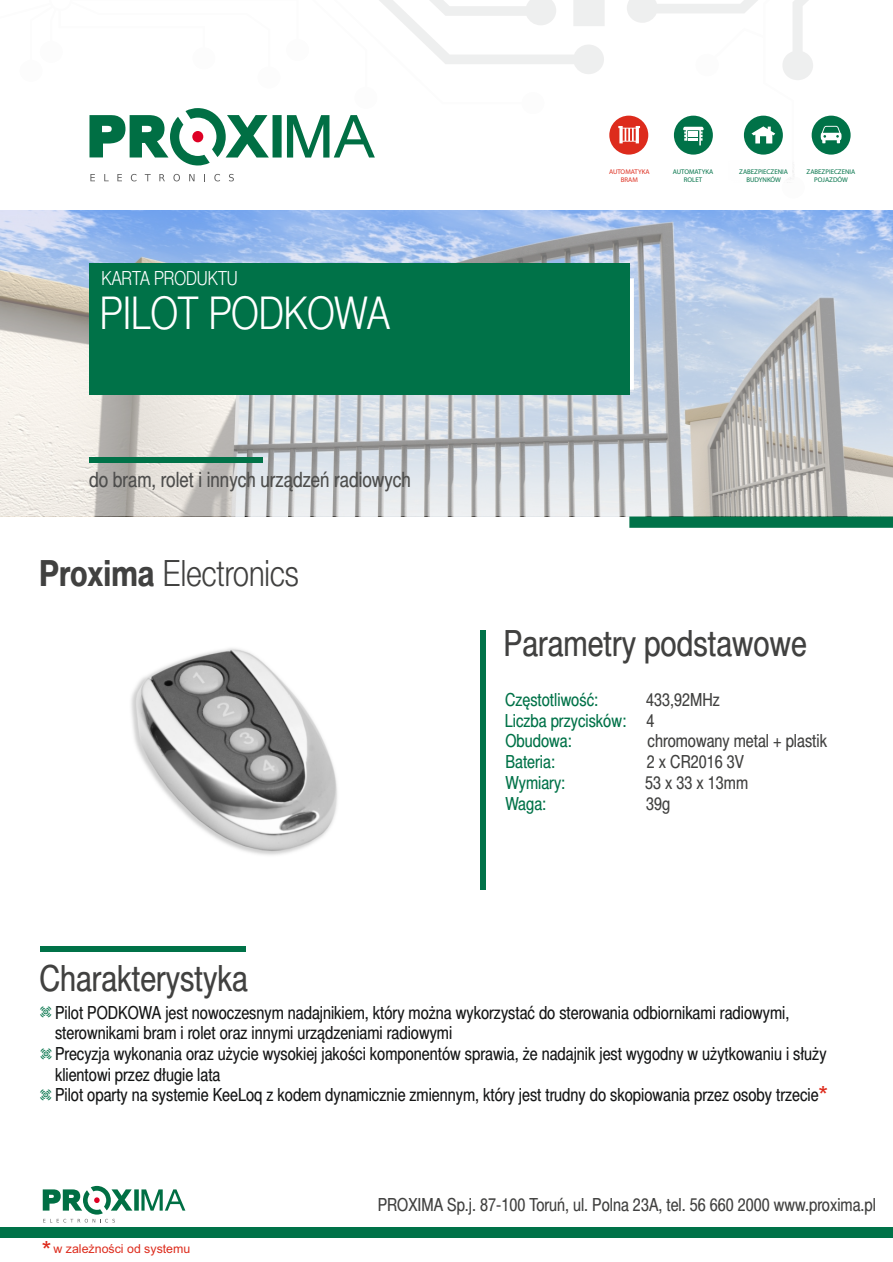
<style>
.page{position:relative;width:893px;height:1262px;background:#fff}
.page>*{position:absolute;margin:0;border:0;box-sizing:border-box;transform-origin:0 0}
.t1{font:45px "Switzer Cnd EFN Light";color:#fff}
.t2{font:36px "Switzer Cnd EFN";color:#414140}
.t3{font:36px "Switzer Cnd EFN Light";color:#414140}
.t4{font:24.75px "Arial";color:#dd2b1c}
.t5{font:21px "Switzer Cnd EFN";color:#4e4e4d}
.t6{font:19.35px "Switzer Cnd EFN Light";color:#fff}
.t7{font:18px "Switzer Cnd EFN";color:#151616}
.t8{font:18px "Switzer Cnd EFN";color:#414140}
.t9{font:18px/20.7px "Switzer Cnd EFN";color:#007248}
.t10{font:12.3px "Arial";color:#dd2b1c}
.t11{font:6.75px/8.2px "Myriad Pro";color:#007248;text-align:center}
.t12{font:6.75px/8.2px "Myriad Pro";color:#dd2b1c;text-align:center}
.s1{font-family:"Switzer Cnd EFN";font-weight:700}
.s2{color:#414140}
.s3{font-family:"Dingbests";color:#007248}
.s4{font-size:24.75px}
</style>
<div class="page">
<svg style="left:544px;top:0;width:60px;height:74px"></svg>
<svg style="left:379px;top:0;width:165px;height:64px"></svg>
<div style="left:0;top:1227px;width:893px;height:11px;background:#007248"></div>
<svg style="left:90px;top:174px;width:5px;height:7px"></svg>
<svg style="left:104px;top:174px;width:5px;height:7px"></svg>
<svg style="left:117px;top:174px;width:5px;height:7px"></svg>
<svg style="left:131px;top:174px;width:5px;height:7px"></svg>
<svg style="left:145px;top:174px;width:6px;height:7px"></svg>
<svg style="left:159px;top:174px;width:6px;height:7px"></svg>
<svg style="left:173px;top:174px;width:7px;height:7px"></svg>
<svg style="left:189px;top:174px;width:5px;height:7px"></svg>
<svg style="left:214px;top:174px;width:6px;height:7px"></svg>
<svg style="left:229px;top:174px;width:5px;height:7px"></svg>
<svg style="left:89px;top:108px;width:286px;height:57px"></svg>
<div style="left:192px;top:131px;width:11px;height:11px;background:#de0024;border-radius:50%"></div>
<div style="left:811px;top:116px;width:39px;height:39px;background:#007248;border-radius:50%"></div>
<svg style="left:820px;top:126px;width:21px;height:17px"></svg>
<div style="left:609px;top:116px;width:39px;height:39px;background:#dd2b1c;border-radius:50%"></div>
<svg style="left:618px;top:0;width:195px;height:183px"></svg>
<div style="left:480px;top:630px;width:6px;height:260px;background:#007248"></div>
<div style="left:41px;top:946px;width:205px;height:5px;background:#007248"></div>
<svg style="left:43px;top:1185px;width:142px;height:37px"></svg>
<div style="left:1px;top:211px;width:892px;height:305px;background:#fff;opacity:.44"></div>
<div style="left:89px;top:457px;width:173px;height:6px;background:#007248"></div>
<div style="left:629px;top:516px;width:264px;height:12px;background:#007248"></div>
<div style="left:89px;top:263px;width:540px;height:132px;background:#007248"></div>
<img style="left:131px;top:648px;width:207px;height:207px">
<p class="t6" style="left:101px;top:271px;width:138px">KARTA PRODUKTU</p>
<h1 class="t1" style="left:100px;top:296px;width:291px">PILOT PODKOWA</h1>
<p class="t5" style="left:89px;top:472px;width:323px">do bram, rolet i innych urządzeń radiowych</p>
<h2 class="t3" style="left:39px;top:560px;width:261px"><span class="s1">Proxima</span> Electronics</h2>
<h2 class="t2" style="left:39px;top:964px;width:210px">Charakterystyka</h2>
<p class="t12" style="left:609px;top:168px;width:42px">AUTOMATYKA<br>BRAM</p>
<p class="t11" style="left:672px;top:168px;width:42px">AUTOMATYKA</p>
<p class="t11" style="left:683px;top:176px;width:20px">ROLET</p>
<p class="t11" style="left:739px;top:168px;width:50px">ZABEZPIECZENIA<br>BUDYNKÓW</p>
<p class="t11" style="left:806px;top:168px;width:50px">ZABEZPIECZENIA<br>POJAZDÓW</p>
<h2 class="t2" style="left:503px;top:630px;width:305px">Parametry podstawowe</h2>
<p class="t9" style="left:505px;top:691px;width:95px">Częstotliwość:</p>
<p class="t9" style="left:505px;top:691px;width:216px;text-indent:141px"><span class="s2">433,92MHz<br></span>Liczba przycisków: <span class="s2">4<br></span>Obudowa:</p>
<p class="t8" style="left:647px;top:734px;width:181px">chromowany metal + plastik</p>
<p class="t9" style="left:505px;top:753px;width:51px">Bateria:</p>
<p class="t8" style="left:647px;top:755px;width:99px">2 x CR2016 3V</p>
<p class="t9" style="left:505px;top:774px;width:61px">Wymiary:</p>
<p class="t8" style="left:645px;top:776px;width:104px">53 x 33 x 13mm</p>
<p class="t9" style="left:505px;top:794px;width:42px">Waga:</p>
<p class="t8" style="left:646px;top:796px;width:26px">39g</p>
<p class="t7" style="left:38px;top:1005px;width:752px"><span class="s3">t</span>Pilot PODKOWA jest nowoczesnym nadajnikiem, który można wykorzystać do sterowania odbiornikami radiowymi,</p>
<p class="t7" style="left:55px;top:1026px;width:399px">sterownikami bram i rolet oraz innymi urządzeniami radiowymi</p>
<p class="t7" style="left:55px;top:1067px;width:167px">klientowi przez długie lata</p>
<p class="t7" style="left:38px;top:1047px;width:789px"><span class="s3">t</span>Precyzja wykonania oraz użycie wysokiej jakości komponentów sprawia, że nadajnik jest wygodny w użytkowaniu i służy</p>
<p class="t7" style="left:38px;top:1088px;width:782px"><span class="s3">t</span>Pilot oparty na systemie KeeLoq z kodem dynamicznie zmiennym, który jest trudny do skopiowania przez osoby trzecie</p>
<h3 class="t4" style="left:818px;top:1086px;width:11px">*</h3>
<p class="t10" style="left:42px;top:1243px;width:150px"><span class="s4">*</span> w zależności od systemu</p>
<p class="t8" style="left:378px;top:1198px;width:500px">PROXIMA Sp.j. 87-100 Toruń, ul. Polna 23A, tel. 56 660 2000 www.proxima.pl</p>
</div>
